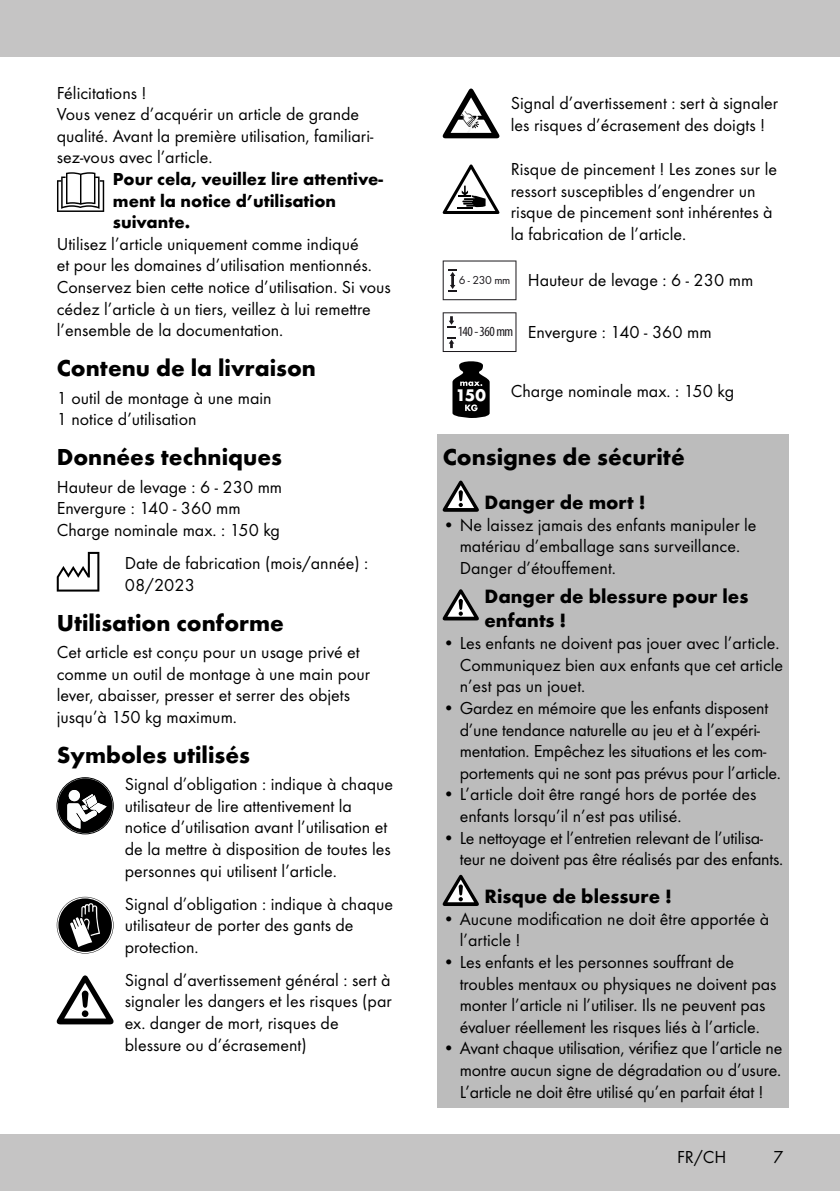
<style>
.page{position:relative;width:840px;height:1191px;background:#fff}
.page>*{position:absolute;margin:0;border:0;box-sizing:border-box;transform-origin:0 0}
.t1{font:700 24px "Futura TOT";color:#000}
.t2{font:700 20px/24px "Futura TOT";color:#000}
.t3{font:18px/21.6px "Futura TOT Boo";color:#000}
.t4{font:700 18px/21.6px "Futura TOT";color:#000}
.t5{font:700 17.4px "Futura TOT";color:#fff}
.s1{font-size:12px;color:#1b181c}
.s2{font-family:"Myriad Pro";font-stretch:condensed;font-size:14px;color:#1b181c}
</style>
<div class="page">
<div style="left:0;top:1134px;width:839px;height:57px;background:#c5c4c4"></div>
<div style="left:0;top:0;width:839px;height:57px;background:#c5c4c4"></div>
<svg style="left:57px;top:172px;width:47px;height:40px"></svg>
<svg style="left:57px;top:552px;width:42px;height:39px"></svg>
<svg style="left:57px;top:777px;width:56px;height:57px"></svg>
<svg style="left:57px;top:896px;width:56px;height:57px"></svg>
<svg style="left:57px;top:975px;width:56px;height:49px"></svg>
<div style="left:82px;top:1010px;width:6px;height:7px;background:#000;border-radius:50%"></div>
<div style="left:437px;top:435px;width:351px;height:41px;background:#bcbcbc"></div>
<div style="left:437px;top:470px;width:351px;height:49px;background:#bcbcbc"></div>
<div style="left:437px;top:500px;width:351px;height:84px;background:#bcbcbc"></div>
<div style="left:437px;top:570px;width:351px;height:67px;background:#bcbcbc"></div>
<div style="left:437px;top:618px;width:351px;height:84px;background:#bcbcbc"></div>
<div style="left:437px;top:683px;width:351px;height:106px;background:#bcbcbc"></div>
<div style="left:437px;top:770px;width:351px;height:62px;background:#bcbcbc"></div>
<div style="left:437px;top:813px;width:351px;height:62px;background:#bcbcbc"></div>
<div style="left:437px;top:870px;width:351px;height:43px;background:#bcbcbc"></div>
<div style="left:437px;top:894px;width:351px;height:62px;background:#bcbcbc"></div>
<div style="left:437px;top:937px;width:351px;height:106px;background:#bcbcbc"></div>
<div style="left:437px;top:1024px;width:351px;height:83px;background:#bcbcbc"></div>
<svg style="left:442px;top:88px;width:57px;height:50px"></svg>
<svg style="left:442px;top:164px;width:57px;height:50px"></svg>
<svg style="left:442px;top:260px;width:74px;height:40px"></svg>
<svg style="left:442px;top:312px;width:74px;height:40px"></svg>
<svg style="left:452px;top:361px;width:37px;height:57px"></svg>
<svg style="left:442px;top:480px;width:36px;height:32px"></svg>
<svg style="left:442px;top:589px;width:36px;height:31px"></svg>
<svg style="left:442px;top:875px;width:36px;height:31px"></svg>
<p class="t3" style="left:57px;top:82px;width:318px">Félicitations !<br>Vous venez d’acquérir un article de grande qualité. Avant la première utilisation, familiari&shy;sez-vous avec l’article.</p>
<p class="t4" style="left:113px;top:168px;width:271px">Pour cela, veuillez lire attentive&shy;ment la notice d’utilisation suivante.</p>
<p class="t3" style="left:57px;top:233px;width:335px">Utilisez l’article uniquement comme indiqué<br>et pour les domaines d’utilisation mentionnés.<br>Conservez bien cette notice d’utilisation. Si vous cédez l’article à un tiers, veillez à lui remettre l’ensemble de la documentation.</p>
<h1 class="t1" style="left:57px;top:353px;width:261px">Contenu de la livraison</h1>
<p class="t3" style="left:57px;top:387px;width:216px">1 outil de montage à une main<br>1 notice d’utilisation</p>
<h1 class="t1" style="left:57px;top:442px;width:227px">Données techniques</h1>
<p class="t3" style="left:57px;top:476px;width:227px">Hauteur de levage : 6 - 230 mm<br>Envergure : 140 - 360 mm<br>Charge nominale max. : 150 kg</p>
<p class="t3" style="left:125px;top:552px;width:245px">Date de fabrication (mois/année) :<br>08/2023</p>
<h1 class="t1" style="left:57px;top:608px;width:228px">Utilisation conforme</h1>
<p class="t3" style="left:57px;top:641px;width:315px">Cet article est conçu pour un usage privé et comme un outil de montage à une main pour lever, abaisser, presser et serrer des objets jusqu’à 150 kg maximum.</p>
<h1 class="t1" style="left:57px;top:740px;width:195px">Symboles utilisés</h1>
<p class="t3" style="left:125px;top:773px;width:270px">Signal d’obligation : indique à chaque utilisateur de lire attentivement la notice d’utilisation avant l’utilisation et de la mettre à disposition de toutes les personnes qui utilisent l’article.</p>
<p class="t3" style="left:125px;top:892px;width:270px">Signal d’obligation : indique à chaque utilisateur de porter des gants de protection.</p>
<p class="t3" style="left:125px;top:968px;width:268px">Signal d’avertissement général : sert à signaler les dangers et les risques (par ex. danger de mort, risques de blessure ou d’écrasement)</p>
<p class="t3" style="left:510px;top:92px;width:269px">Signal d’avertissement : sert à signaler les risques d’écrasement des doigts !</p>
<p class="t3" style="left:510px;top:158px;width:268px">Risque de pincement ! Les zones sur le ressort susceptibles d’engendrer un risque de pincement sont inhérentes à la fabrication de l’article.</p>
<p class="t3" style="left:458px;top:269px;width:296px"><span class="s1">6 - 230 mm</span> Hauteur de levage : 6 - 230 mm</p>
<p class="t3" style="left:457px;top:321px;width:255px"><span class="s2">140 - 360 mm</span> Envergure : 140 - 360 mm</p>
<p class="t5" style="left:455px;top:384px;width:32px">150</p>
<p class="t3" style="left:510px;top:380px;width:225px">Charge nominale max. : 150 kg</p>
<h1 class="t1" style="left:442px;top:442px;width:243px">Consignes de sécurité</h1>
<p class="t2" style="left:484px;top:490px;width:162px">Danger de mort !</p>
<p class="t3" style="left:459px;top:513px;width:298px;text-indent:-17px">• Ne laissez jamais des enfants manipuler le matériau d’emballage sans surveillance.<br>Danger d’étouffement.</p>
<p class="t2" style="left:484px;top:584px;width:265px">Danger de blessure pour les enfants !</p>
<p class="t3" style="left:459px;top:632px;width:325px;text-indent:-17px">• Les enfants ne doivent pas jouer avec l’article.<br>Communiquez bien aux enfants que cet article n’est pas un jouet.</p>
<p class="t3" style="left:459px;top:697px;width:322px;text-indent:-17px">• Gardez en mémoire que les enfants disposent d’une tendance naturelle au jeu et à l’expéri&shy;mentation. Empêchez les situations et les com&shy;portements qui ne sont pas prévus pour l’article.</p>
<p class="t3" style="left:459px;top:783px;width:298px;text-indent:-17px">• L’article doit être rangé hors de portée des enfants lorsqu’il n’est pas utilisé.</p>
<p class="t3" style="left:459px;top:826px;width:325px;text-indent:-17px">• Le nettoyage et l’entretien relevant de l’utilisa&shy;teur ne doivent pas être réalisés par des enfants.</p>
<p class="t2" style="left:484px;top:884px;width:189px">Risque de blessure !</p>
<p class="t3" style="left:459px;top:908px;width:311px;text-indent:-17px">• Aucune modification ne doit être apportée à l’article !</p>
<p class="t3" style="left:459px;top:951px;width:318px;text-indent:-17px">• Les enfants et les personnes souffrant de troubles mentaux ou physiques ne doivent pas monter l’article ni l’utiliser. Ils ne peuvent pas évaluer réellement les risques liés à l’article.</p>
<p class="t3" style="left:459px;top:1037px;width:324px;text-align:justify;text-indent:-17px">• Avant chaque utilisation, vérifiez que l’article ne montre aucun signe de dégradation ou d’usure.<br>L’article ne doit être utilisé qu’en parfait état !</p>
<p class="t3" style="left:676px;top:1146px;width:51px">FR/CH</p>
<p class="t3" style="left:772px;top:1146px;width:12px">7</p>
</div>
